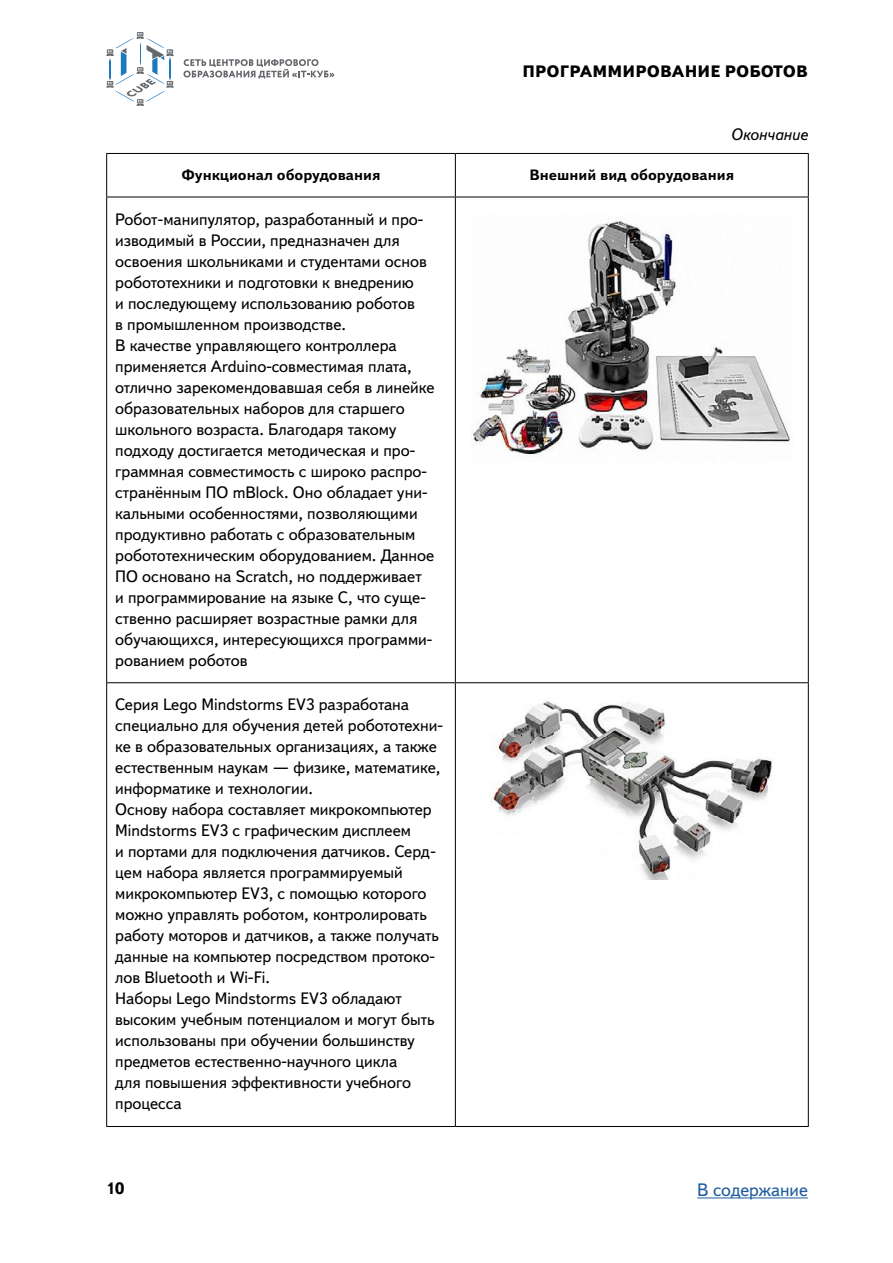
<style>
.page{position:relative;width:893px;height:1263px;background:#fff}
.page>*{position:absolute;margin:0;border:0;box-sizing:border-box;transform-origin:0 0}
.t1{font:18px "Textbook New";color:#205d9e}
.t2{font:16.5px/21px "Textbook New";color:#000}
.t3{font:800 16.5px "Textbook New";letter-spacing:.01em;color:#000}
.t4{font:italic 16.5px "Textbook New";color:#000}
.t5{font:700 16.5px "Textbook New";color:#000}
.t6{font:700 15px "Textbook New";color:#000}
</style>
<div class="page">
<svg style="left:106px;top:32px;width:68px;height:74px"></svg>
<svg style="left:183px;top:59px;width:151px;height:20px"></svg>
<hr style="left:697px;top:1197px;width:111px;height:1px;background:#205d9e">
<hr style="left:106px;top:153px;width:349px;height:1px;background:#000">
<hr style="left:106px;top:154px;width:1px;height:43px;background:#000">
<hr style="left:455px;top:153px;width:354px;height:1px;background:#000">
<hr style="left:455px;top:154px;width:1px;height:43px;background:#000">
<hr style="left:808px;top:154px;width:1px;height:43px;background:#000">
<hr style="left:106px;top:197px;width:349px;height:1px;background:#000">
<hr style="left:106px;top:197px;width:1px;height:485px;background:#000">
<hr style="left:455px;top:197px;width:354px;height:1px;background:#000">
<hr style="left:455px;top:197px;width:1px;height:485px;background:#000">
<hr style="left:808px;top:197px;width:1px;height:485px;background:#000">
<hr style="left:106px;top:682px;width:349px;height:1px;background:#000">
<hr style="left:106px;top:683px;width:1px;height:443px;background:#000">
<hr style="left:455px;top:682px;width:354px;height:1px;background:#000">
<hr style="left:455px;top:683px;width:1px;height:443px;background:#000">
<hr style="left:808px;top:683px;width:1px;height:443px;background:#000">
<hr style="left:106px;top:1126px;width:349px;height:1px;background:#000">
<hr style="left:455px;top:1126px;width:354px;height:1px;background:#000">
<img style="left:473px;top:221px;width:318px;height:234px">
<img style="left:491px;top:701px;width:282px;height:178px">
<p class="t3" style="left:523px;top:61px;width:287px">ПРОГРАММИРОВАНИЕ РОБОТОВ</p>
<p class="t4" style="left:731px;top:125px;width:79px">Окончание</p>
<p class="t6" style="left:181px;top:165px;width:201px">Функционал оборудования</p>
<p class="t6" style="left:529px;top:165px;width:206px">Внешний вид оборудования</p>
<p class="t2" style="left:115px;top:208px;width:321px">Робот-манипулятор, разработанный и про&shy;изводимый в России, предназначен для освоения школьниками и студентами основ робототехники и подготовки к внедрению<br>и последующему использованию роботов<br>в промышленном производстве.<br>В качестве управляющего контроллера применяется Arduino-совместимая плата, отлично зарекомендовавшая себя в линейке образовательных наборов для старшего школьного возраста. Благодаря такому подходу достигается методическая и про&shy;граммная совместимость с широко распро&shy;странённым ПО mBlock. Оно обладает уни&shy;кальными особенностями, позволяющими продуктивно работать с образовательным робототехническим оборудованием. Данное ПО основано на Scratch, но поддерживает<br>и программирование на языке С, что суще&shy;ственно расширяет возрастные рамки для обучающихся, интересующихся программи&shy;рованием роботов</p>
<p class="t2" style="left:115px;top:694px;width:329px">Серия Lego Mindstorms EV3 разработана специально для обучения детей робототехни&shy;ке в образовательных организациях, а также естественным наукам — физике, математике, информатике и технологии.<br>Основу набора составляет микрокомпьютер Mindstorms EV3 с графическим дисплеем<br>и портами для подключения датчиков. Серд&shy;цем набора является программируемый микрокомпьютер EV3, с помощью которого можно управлять роботом, контролировать работу моторов и датчиков, а также получать данные на компьютер посредством протоко&shy;лов Bluetooth и Wi-Fi.<br>Наборы Lego Mindstorms EV3 обладают высоким учебным потенциалом и могут быть использованы при обучении большинству предметов естественно-научного цикла<br>для повышения эффективности учебного процесса</p>
<p class="t5" style="left:106px;top:1178px;width:20px">10</p>
<p class="t1" style="left:697px;top:1179px;width:112px">В содержание</p>
</div>
